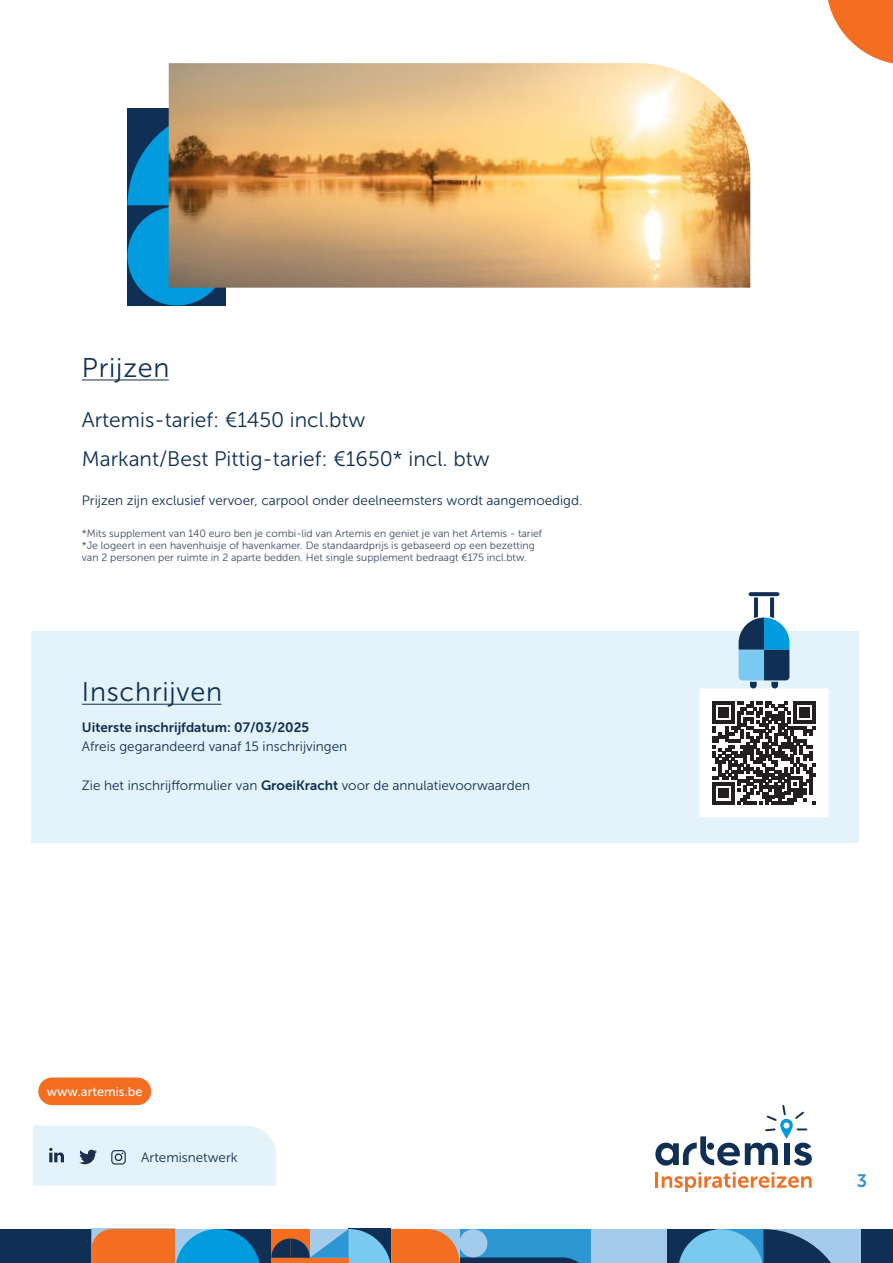
<style>
.page{position:relative;width:893px;height:1263px;background:#fff}
.page>*{position:absolute;margin:0;border:0;box-sizing:border-box;transform-origin:0 0}
.titel_2_onderijnt_blauw{font:27px "Museo Sans 300";letter-spacing:.03em;color:#102f54}
.body_blauw_9{font:21px "Museo Sans 300";color:#102f54}
.t1{font:18px "Museo Sans 700";color:#2e96d3}
.body_blauw_9-2{font:13.5px "Museo Sans 300";color:#102f54}
.body_blauw_9-3{font:13.5px "Museo Sans 700";color:#102f54}
.knop_oranje{font:12.75px "Museo Sans 500";color:#fafafa}
.mini_tekst{font:10.5px/12px "Museo Sans 300";color:#3a496a}
.s1{font-family:"Museo Sans 700"}
</style>
<div class="page">
<div style="left:590px;top:1229px;width:78px;height:34px;background:#a5cbeb"></div>
<div style="left:667px;top:1229px;width:49px;height:34px;background:#102f54"></div>
<div style="left:221px;top:1229px;width:51px;height:34px;background:#102f54"></div>
<svg style="left:271px;top:1229px;width:319px;height:34px;background:#778794"></svg>
<svg style="left:0;top:1229px;width:260px;height:34px;background:#5b646c"></svg>
<div style="left:763px;top:1229px;width:98px;height:34px;background:#a5cbeb"></div>
<svg style="left:861px;top:1229px;width:32px;height:34px"></svg>
<svg style="left:679px;top:1229px;width:152px;height:34px"></svg>
<div style="left:38px;top:1077px;width:113px;height:28px;background:#f36e21;border-radius:14px"></div>
<svg style="left:33px;top:1125px;width:243px;height:61px;background:#dfedf7"></svg>
<svg style="left:828px;top:0;width:65px;height:64px"></svg>
<div style="left:32px;top:631px;width:827px;height:212px;background:#e3f2fb"></div>
<hr style="left:82px;top:380px;width:87px;height:1px;background:#102f54">
<div style="left:700px;top:689px;width:128px;height:128px;background:#fff"></div>
<svg style="left:713px;top:702px;width:102px;height:102px"></svg>
<div style="left:699px;top:688px;width:130px;height:129px;border:2px solid #fff"></div>
<svg style="left:749px;top:592px;width:30px;height:4px"></svg>
<svg style="left:739px;top:597px;width:50px;height:91px"></svg>
<div style="left:127px;top:108px;width:99px;height:197px;background:#102f54"></div>
<div style="left:127px;top:207px;width:99px;height:98px;background:#009bdc;border-radius:50%"></div>
<svg style="left:127px;top:108px;width:42px;height:97px"></svg>
<img style="left:169px;top:63px;width:581px;height:225px">
<hr style="left:82px;top:704px;width:139px;height:1px;background:#102f54">
<hr style="left:655px;top:1172px;width:3px;height:16px;background:#f36e21">
<svg style="left:662px;top:1172px;width:150px;height:20px"></svg>
<svg style="left:655px;top:1104px;width:157px;height:61px"></svg>
<p class="titel_2_onderijnt_blauw" style="left:82px;top:353px;width:89px">Prijzen</p>
<p class="body_blauw_9" style="left:82px;top:409px;width:285px">Artemis-tarief: €1450 incl.btw</p>
<p class="body_blauw_9" style="left:82px;top:448px;width:409px">Markant/Best Pittig-tarief: €1650* incl. btw</p>
<p class="body_blauw_9-2" style="left:82px;top:493px;width:502px">Prijzen zijn exclusief vervoer, carpool onder deelneemsters wordt aangemoedigd.</p>
<p class="mini_tekst" style="left:82px;top:527px;width:462px">*Mits supplement van 140 euro ben je combi-lid van Artemis en geniet je van het Artemis - tarief</p>
<p class="mini_tekst" style="left:82px;top:539px;width:454px">*Je logeert in een havenhuisje of havenkamer. De standaardprijs is gebaseerd op een bezetting van 2 personen per ruimte in 2 aparte bedden. Het single supplement bedraagt €175 incl.btw.</p>
<p class="titel_2_onderijnt_blauw" style="left:82px;top:677px;width:142px">Inschrijven</p>
<p class="body_blauw_9-3" style="left:82px;top:720px;width:229px">Uiterste inschrijfdatum: 07/03/2025</p>
<p class="body_blauw_9-2" style="left:82px;top:739px;width:267px">Afreis gegarandeerd vanaf 15 inschrijvingen</p>
<p class="body_blauw_9-2" style="left:82px;top:778px;width:450px">Zie het inschrijfformulier van <span class="s1">GroeiKracht</span> voor de annulatievoorwaarden</p>
<p class="knop_oranje" style="left:47px;top:1084px;width:97px">www.artemis.be</p>
<p class="body_blauw_9-2" style="left:141px;top:1150px;width:98px">Artemisnetwerk</p>
<h3 class="t1" style="left:857px;top:1171px;width:12px">3</h3>
</div>
